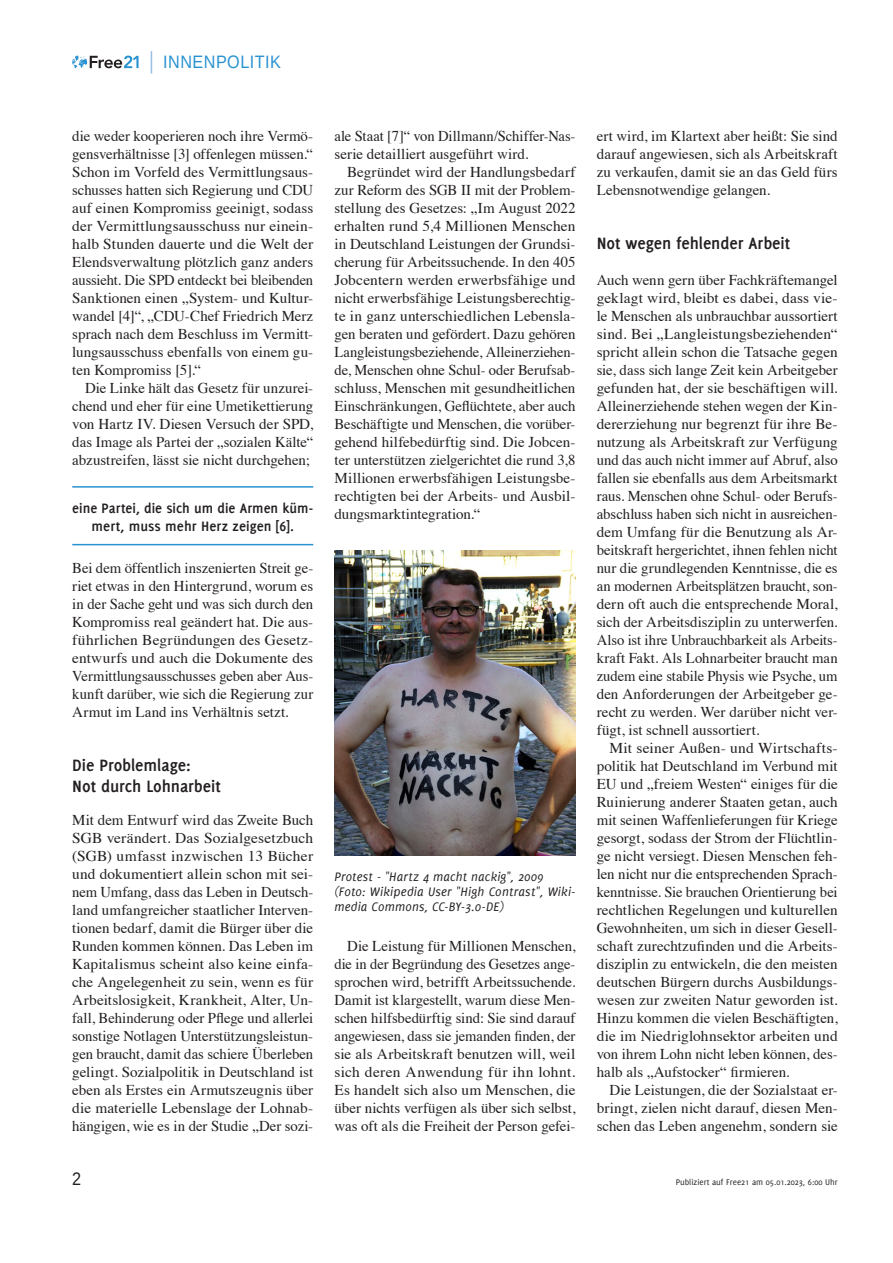
<style>
.page{position:relative;width:893px;height:1263px;background:#fff}
.page>*{position:absolute;margin:0;border:0;box-sizing:border-box;transform-origin:0 0}
.t1{font:700 18px/21px "Delicious";letter-spacing:-.005em;color:#231f20}
.t2{font:18px "Liberation Sans";letter-spacing:.03em;color:#2a92d0;scale:.9 1}
.t3{font:18px "Liberation Sans";color:#231f20;scale:.9 1}
.t4{font:15px/18px "Times";color:#231f20;text-align:justify}
.t5{font:700 15px/18px "Delicious";letter-spacing:.005em;color:#231f20;text-align:center}
.t6{font:italic 13.5px/15px "Delicious";letter-spacing:.015em;color:#231f20}
.t7{font:9px "Delicious";color:#231f20}
</style>
<div class="page">
<svg style="left:72px;top:55px;width:67px;height:13px"></svg>
<svg style="left:151px;top:51px;width:1px;height:23px"></svg>
<hr style="left:72px;top:486px;width:241px;height:2px;background:#2a92d0">
<hr style="left:72px;top:544px;width:241px;height:1px;background:#2a92d0">
<img style="left:334px;top:550px;width:241px;height:305px">
<p class="t2" style="left:163px;top:51px;width:132px">INNENPOLITI K</p>
<p class="t4" style="left:72px;top:126px;width:242px">die weder kooperieren noch ihre Vermö&shy;gensverhältnisse [3] offenlegen müssen.“ Schon im Vorfeld des Vermittlungsaus&shy;schusses hatten sich Regierung und CDU auf einen Kompromiss geeinigt, sodass der Vermittlungsausschuss nur einein&shy;halb Stunden dauerte und die Welt der Elendsverwaltung plötzlich ganz anders aussieht. Die SPD entdeckt bei bleibenden Sanktionen einen „System- und Kultur&shy;wandel [4]“, „CDU-Chef Friedrich Merz sprach nach dem Beschluss im Vermitt&shy;lungsausschuss ebenfalls von einem gu&shy;ten Kompromiss [5].“</p>
<p class="t4" style="left:72px;top:378px;width:242px;text-indent:13px">Die Linke hält das Gesetz für unzurei&shy;chend und eher für eine Umetikettierung von Hartz IV. Diesen Versuch der SPD, das Image als Partei der „sozialen Kälte“ abzustreifen, lässt sie nicht durchgehen;</p>
<p class="t5" style="left:72px;top:499px;width:242px">eine Partei, die sich um die Armen küm&shy;mert, muss mehr Herz zeigen [6].</p>
<p class="t4" style="left:72px;top:558px;width:242px">Bei dem öffentlich inszenierten Streit ge&shy;riet etwas in den Hintergrund, worum es in der Sache geht und was sich durch den Kompromiss real geändert hat. Die aus&shy;führlichen Begründungen des Gesetz&shy;entwurfs und auch die Dokumente des Vermittlungsausschusses geben aber Aus&shy;kunft darüber, wie sich die Regierung zur Armut im Land ins Verhältnis setzt.</p>
<p class="t1" style="left:72px;top:755px;width:150px">Die Problemlage:<br>Not durch Lohnarbeit</p>
<p class="t4" style="left:72px;top:810px;width:242px">Mit dem Entwurf wird das Zweite Buch SGB verändert. Das Sozialgesetzbuch (SGB) umfasst inzwischen 13 Bücher und dokumentiert allein schon mit sei&shy;nem Umfang, dass das Leben in Deutsch&shy;land umfangreicher staatlicher Interven&shy;tionen bedarf, damit die Bürger über die Runden kommen können. Das Leben im Kapitalismus scheint also keine einfa&shy;che Angelegenheit zu sein, wenn es für Arbeitslosigkeit, Krankheit, Alter, Un&shy;fall, Behinderung oder Pflege und allerlei sonstige Notlagen Unterstützungsleistun&shy;gen braucht, damit das schiere Überleben gelingt. Sozialpolitik in Deutschland ist eben als Erstes ein Armutszeugnis über die materielle Lebenslage der Lohnab&shy;hängigen, wie es in der Studie „Der sozi-</p>
<p class="t4" style="left:334px;top:126px;width:242px">ale Staat [7]“ von Dillmann/Schiffer-Nas&shy;serie detailliert ausgeführt wird.</p>
<p class="t4" style="left:334px;top:162px;width:242px;text-indent:13px">Begründet wird der Handlungsbedarf zur Reform des SGB II mit der Problem&shy;stellung des Gesetzes: „Im August 2022 erhalten rund 5,4 Millionen Menschen in Deutschland Leistungen der Grundsi&shy;cherung für Arbeitssuchende. In den 405<br>Jobcentern werden erwerbsfähige und nicht erwerbsfähige Leistungsberechtig&shy;te in ganz unterschiedlichen Lebensla&shy;gen beraten und gefördert. Dazu gehören Langleistungsbeziehende, Alleinerziehen&shy;de, Menschen ohne Schul- oder Berufsab&shy;schluss, Menschen mit gesundheitlichen Einschränkungen, Geflüchtete, aber auch Beschäftigte und Menschen, die vorüber&shy;gehend hilfebedürftig sind. Die Jobcen&shy;ter unterstützen zielgerichtet die rund 3,8<br>Millionen erwerbsfähigen Leistungsbe&shy;rechtigten bei der Arbeits- und Ausbil&shy;dungsmarktintegration.“</p>
<p class="t6" style="left:334px;top:868px;width:242px">Protest - "Hartz 4 macht nackig", 2009 (Foto: Wikipedia User "High Contrast", Wiki&shy;media Commons, CC-BY-3.0-DE)</p>
<p class="t4" style="left:334px;top:936px;width:242px;text-indent:13px">Die Leistung für Millionen Menschen, die in der Begründung des Gesetzes ange&shy;sprochen wird, betrifft Arbeitssuchende.<br>Damit ist klargestellt, warum diese Men&shy;schen hilfsbedürftig sind: Sie sind darauf angewiesen, dass sie jemanden finden, der sie als Arbeitskraft benutzen will, weil sich deren Anwendung für ihn lohnt.<br>Es handelt sich also um Menschen, die über nichts verfügen als über sich selbst, was oft als die Freiheit der Person gefei-</p>
<p class="t4" style="left:597px;top:126px;width:242px">ert wird, im Klartext aber heißt: Sie sind darauf angewiesen, sich als Arbeitskraft zu verkaufen, damit sie an das Geld fürs Lebensnotwendige gelangen.</p>
<p class="t1" style="left:597px;top:233px;width:195px">Not wegen fehlender Arbeit</p>
<p class="t4" style="left:597px;top:270px;width:242px">Auch wenn gern über Fachkräftemangel geklagt wird, bleibt es dabei, dass vie&shy;le Menschen als unbrauchbar aussortiert sind. Bei „Langleistungsbeziehenden“ spricht allein schon die Tatsache gegen sie, dass sich lange Zeit kein Arbeitgeber gefunden hat, der sie beschäftigen will.<br>Alleinerziehende stehen wegen der Kin&shy;dererziehung nur begrenzt für ihre Be&shy;nutzung als Arbeitskraft zur Verfügung und das auch nicht immer auf Abruf, also fallen sie ebenfalls aus dem Arbeitsmarkt raus. Menschen ohne Schul- oder Berufs&shy;abschluss haben sich nicht in ausreichen&shy;dem Umfang für die Benutzung als Ar&shy;beitskraft hergerichtet, ihnen fehlen nicht nur die grundlegenden Kenntnisse, die es an modernen Arbeitsplätzen braucht, son&shy;dern oft auch die entsprechende Moral, sich der Arbeitsdisziplin zu unterwerfen.<br>Also ist ihre Unbrauchbarkeit als Arbeits&shy;kraft Fakt. Als Lohnarbeiter braucht man zudem eine stabile Physis wie Psyche, um den Anforderungen der Arbeitgeber ge&shy;recht zu werden. Wer darüber nicht ver&shy;fügt, ist schnell aussortiert.</p>
<p class="t4" style="left:597px;top:738px;width:242px;text-indent:13px">Mit seiner Außen- und Wirtschafts&shy;politik hat Deutschland im Verbund mit EU und „freiem Westen“ einiges für die Ruinierung anderer Staaten getan, auch mit seinen Waffenlieferungen für Kriege gesorgt, sodass der Strom der Flüchtlin&shy;ge nicht versiegt. Diesen Menschen feh&shy;len nicht nur die entsprechenden Sprach&shy;kenntnisse. Sie brauchen Orientierung bei rechtlichen Regelungen und kulturellen Gewohnheiten, um sich in dieser Gesell&shy;schaft zurechtzufinden und die Arbeits&shy;disziplin zu entwickeln, die den meisten deutschen Bürgern durchs Ausbildungs&shy;wesen zur zweiten Natur geworden ist.<br>Hinzu kommen die vielen Beschäftigten, die im Niedriglohnsektor arbeiten und von ihrem Lohn nicht leben können, des&shy;halb als „Aufstocker“ firmieren.</p>
<p class="t4" style="left:597px;top:1080px;width:242px;text-indent:13px">Die Leistungen, die der Sozialstaat er&shy;bringt, zielen nicht darauf, diesen Men&shy;schen das Leben angenehm, sondern sie</p>
<p class="t3" style="left:72px;top:1168px;width:12px">2</p>
<p class="t7" style="left:676px;top:1177px;width:163px">Publiziert auf Free21 am 05.01.2023, 6:00 Uhr</p>
</div>
